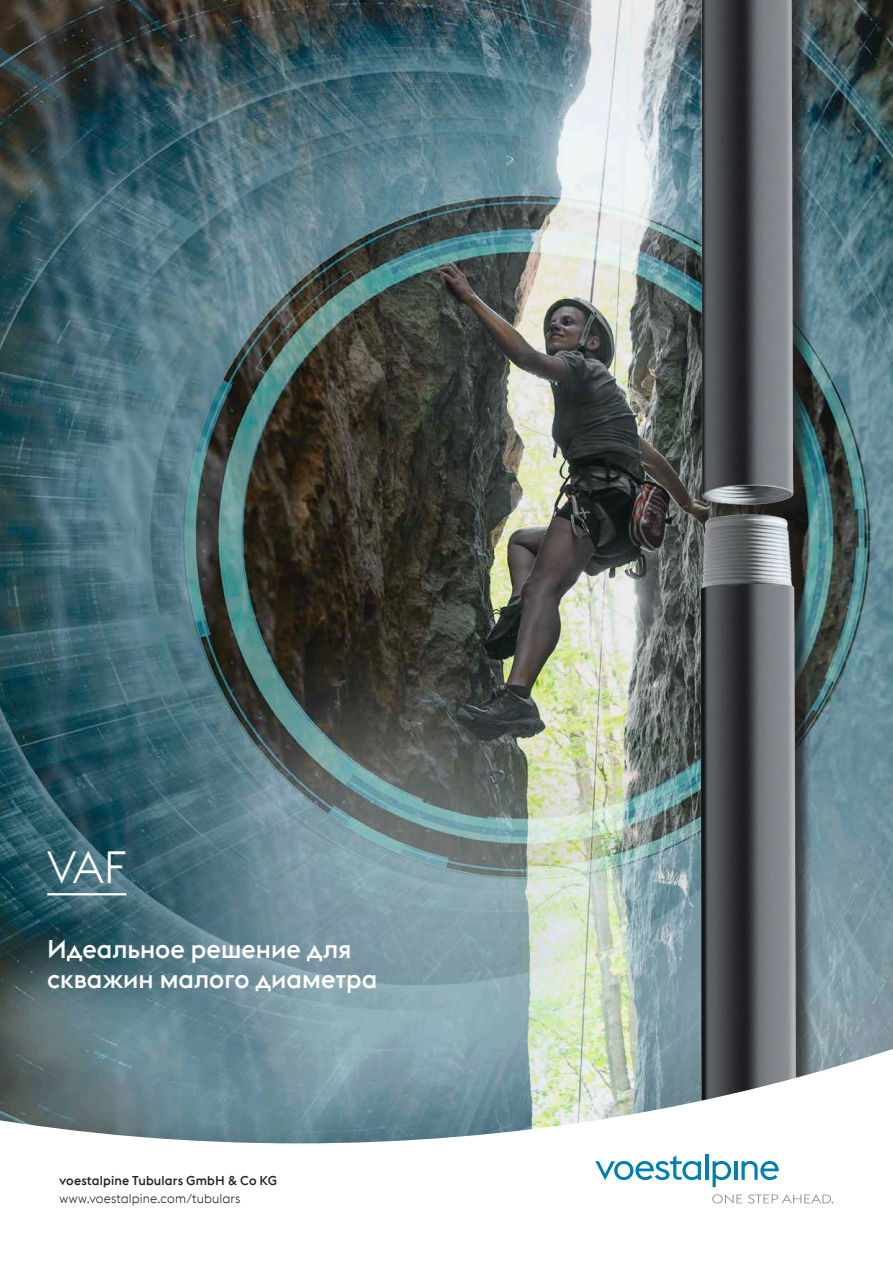
<style>
.page{position:relative;width:893px;height:1263px;background:#fff}
.page>*{position:absolute;margin:0;border:0;box-sizing:border-box;transform-origin:0 0}
.C__HL-1_-_Kleinbuchs{font:300 45px "voestalpine";color:#fff}
.C__Subhead{font:500 25.5px/30px "voestalpine";color:#fff}
.Companyname{font:500 12.75px "voestalpine";letter-spacing:.01em;color:#231f20}
.Webadresse{font:300 12.75px "voestalpine";letter-spacing:.01em;color:#231f20}
</style>
<div class="page">
<img style="left:0;top:0;width:893px;height:1042px">
<img style="left:673px;top:0;width:150px;height:1042px">
<svg style="left:0;top:1042px;width:893px;height:162px"></svg>
<svg style="left:595px;top:1156px;width:106px;height:24px"></svg>
<hr style="left:705px;top:1154px;width:3px;height:26px;background:#007fb1">
<svg style="left:713px;top:1161px;width:18px;height:26px"></svg>
<hr style="left:734px;top:1161px;width:3px;height:19px;background:#007fb1">
<svg style="left:741px;top:1161px;width:38px;height:19px"></svg>
<svg style="left:712px;top:1194px;width:30px;height:9px"></svg>
<svg style="left:748px;top:1194px;width:85px;height:9px"></svg>
<hr style="left:47px;top:893px;width:79px;height:2px;background:#fff">
<p class="C__HL-1_-_Kleinbuchs" style="left:47px;top:841px;width:81px">VAF</p>
<p class="C__Subhead" style="left:47px;top:933px;width:332px">Идеальное решение для скважин малого диаметра</p>
<p class="Companyname" style="left:60px;top:1173px;width:219px">voestalpine Tubulars GmbH &amp; Co KG</p>
<p class="Webadresse" style="left:60px;top:1191px;width:182px">www.voestalpine.com/tubulars</p>
</div>
